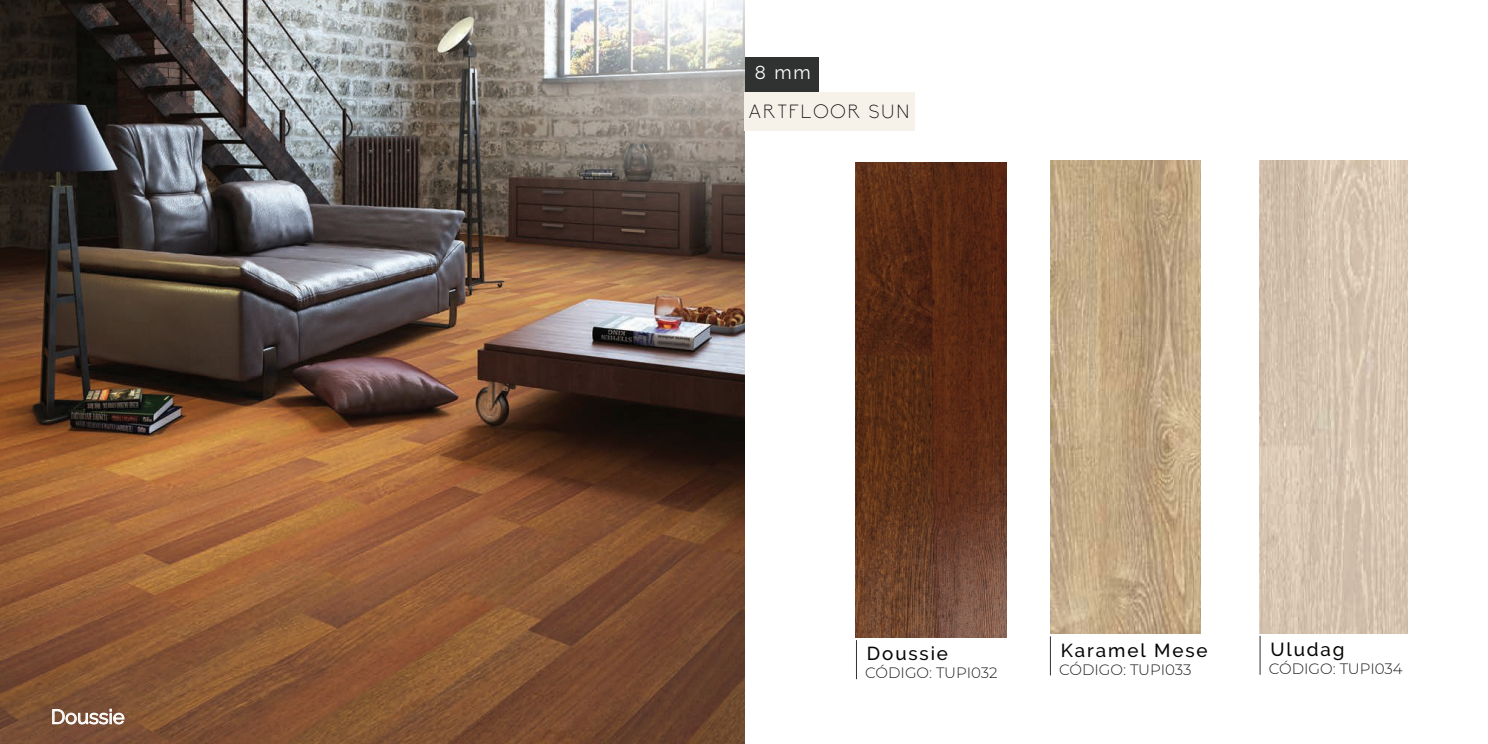
<style>
.page{position:relative;width:1488px;height:744px;background:#fff}
.page>*{position:absolute;margin:0;border:0;box-sizing:border-box;transform-origin:0 0}
.t1{font:20px "Raleway";color:#fdfefe}
.t2{font:500 18.75px "Raleway";letter-spacing:.1em;color:#050504}
.t3{font:300 18.75px "Biko";letter-spacing:.1em;color:#050504}
.t4{font:18.75px "Raleway";color:#fff}
.t5{font:300 15px "Montserrat";color:#1b1b1c}
</style>
<div class="page">
<div style="left:733px;top:57px;width:85px;height:36px;background:#303231"></div>
<img style="left:0;top:0;width:744px;height:744px">
<div style="left:744px;top:93px;width:171px;height:38px;background:#f6f2e9"></div>
<svg style="left:52px;top:709px;width:73px;height:15px"></svg>
<img style="left:1050px;top:161px;width:150px;height:473px">
<img style="left:1259px;top:161px;width:148px;height:473px">
<img style="left:856px;top:162px;width:150px;height:475px">
<hr style="left:856px;top:640px;width:1px;height:39px;background:#313232">
<hr style="left:1050px;top:636px;width:1px;height:39px;background:#313232">
<hr style="left:1259px;top:636px;width:1px;height:39px;background:#313232">
<h1 class="t1" style="left:51px;top:705px;width:75px">Doussie</h1>
<p class="t4" style="left:755px;top:61px;width:57px">8 mm</p>
<p class="t3" style="left:748px;top:101px;width:163px">ARTFLOOR SUN</p>
<p class="t2" style="left:867px;top:643px;width:83px">Doussie</p>
<p class="t5" style="left:865px;top:663px;width:134px">CÓDIGO: TUPI032</p>
<p class="t2" style="left:1061px;top:639px;width:148px">Karamel Mese</p>
<p class="t5" style="left:1059px;top:659px;width:134px">CÓDIGO: TUPI033</p>
<p class="t2" style="left:1270px;top:638px;width:76px">Uludag</p>
<p class="t5" style="left:1268px;top:658px;width:135px">CÓDIGO: TUPI034</p>
</div>
